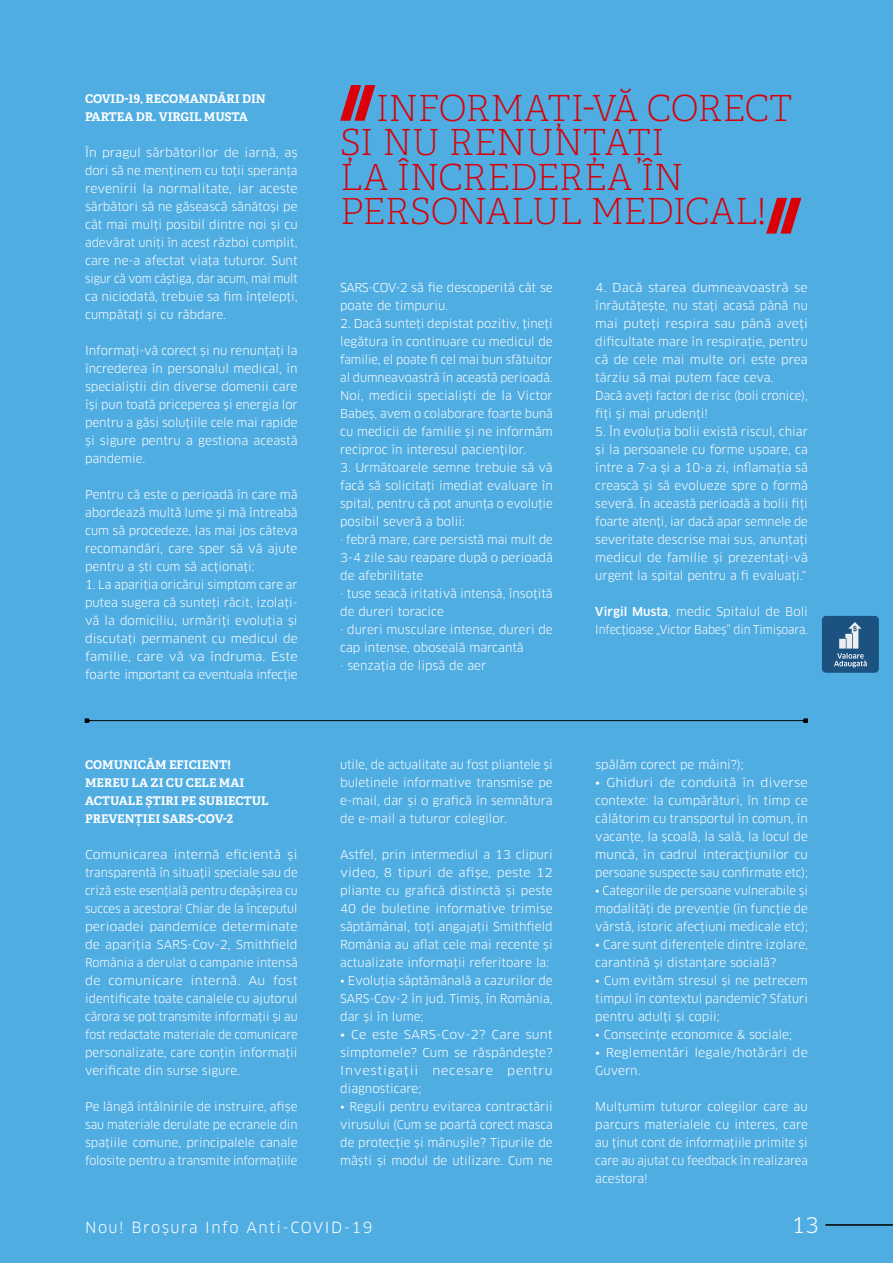
<style>
.page{position:relative;width:893px;height:1263px;background:#4fade2}
.page>*{position:absolute;margin:0;border:0;box-sizing:border-box;transform-origin:0 0}
.t1{font:36px/34.5px "Adelle PE Th";letter-spacing:-.015em;color:#d90008}
.t2{font:21px "Clan Pro";color:#fff}
.t3{font:15px "Clan Pro";letter-spacing:.1em;color:#fff}
.t4{font:12px/18px "Clan Pro";color:#fff;text-align:justify}
.t5{font:12px/18px "Clan Pro";color:#fff;text-align:justify;scale:1.07 1}
.t6{font:12px/18px "Clan Pro";color:#fff;text-align:justify;scale:1.04 1}
.t7{font:12px/18px "Clan Pro";color:#fff;scale:1.06 1}
.t8{font:700 12px/18px "Adelle PE";color:#fff}
.t9{font:12px/18px "Clan Pro";color:#fff;text-align:justify;scale:.95 1}
.s1{font-family:"Adelle PE Th"}
.s2{font-weight:500}
</style>
<div class="page">
<div style="left:822px;top:616px;width:57px;height:57px;background:#1c527f;border-radius:4px"></div>
<svg style="left:834px;top:622px;width:33px;height:45px"></svg>
<svg style="left:340px;top:85px;width:35px;height:36px"></svg>
<svg style="left:766px;top:198px;width:35px;height:36px"></svg>
<hr style="left:825px;top:1224px;width:68px;height:2px;background:#000">
<svg style="left:85px;top:718px;width:723px;height:5px"></svg>
<p class="t8" style="left:85px;top:89px;width:182px">COVID-19, RECOMANDĂRI DIN<br>PARTEA DR. VIRGIL MUSTA</p>
<p class="t6" style="left:85px;top:144px;width:206px">În pragul sărbătorilor de iarnă, aș dori să ne menținem cu toții speranța revenirii la normalitate, iar aceste sărbători să ne găsească sănătoși pe cât mai mulți posibil dintre noi și cu adevărat uniți în acest război cumplit, care ne-a afectat viața tuturor. Sunt sigur că vom câștiga, dar acum, mai mult ca niciodată, trebuie sa fim înțelepți, cumpătați și cu răbdare.</p>
<p class="t4" style="left:85px;top:342px;width:214px">Informați-vă corect și nu renunțați la încrederea în personalul medical, în specialiștii din diverse domenii care își pun toată priceperea și energia lor pentru a găsi soluțiile cele mai rapide și sigure pentru a gestiona această pandemie.</p>
<p class="t4" style="left:85px;top:486px;width:214px">Pentru că este o perioadă în care mă abordează multă lume și mă întreabă cum să procedeze, las mai jos câteva recomandări, care sper să vă ajute pentru a ști cum să acționați:</p>
<p class="t4" style="left:85px;top:576px;width:214px">1. La apariția oricărui simptom care ar putea sugera că sunteți răcit, izolați&shy;vă la domiciliu, urmăriți evoluția și discutați permanent cu medicul de familie, care vă va îndruma. Este foarte important ca eventuala infecție</p>
<p class="t8" style="left:85px;top:755px;width:185px">COMUNICĂM EFICIENT!<br>MEREU LA ZI CU CELE MAI<br>ACTUALE ȘTIRI PE SUBIECTUL<br>PREVENȚIEI SARS-COV-2</p>
<p class="t5" style="left:85px;top:846px;width:200px">Comunicarea internă eficientă și transparentă în situații speciale sau de criză este esențială pentru depășirea cu succes a acestora! Chiar de la începutul perioadei pandemice determinate de apariția SARS-Cov-2, Smithfield România a derulat o campanie intensă de comunicare internă. Au fost identificate toate canalele cu ajutorul cărora se pot transmite informații și au fost redactate materiale de comunicare personalizate, care conțin informații verificate din surse sigure.</p>
<p class="t4" style="left:85px;top:1098px;width:214px">Pe lângă întâlnirile de instruire, afișe sau materiale derulate pe ecranele din spațiile comune, principalele canale folosite pentru a transmite informațiile</p>
<h1 class="t1" style="left:340px;top:90px;width:453px;text-indent:35px">INFORMAȚI-VĂ CORECT<br>ȘI NU RENUNȚAȚI<br>LA ÎNCREDEREA ÎN<br>PERSONALUL MEDICAL!</h1>
<p class="t4" style="left:340px;top:279px;width:214px">SARS-COV-2 să fie descoperită cât se poate de timpuriu.</p>
<p class="t4" style="left:340px;top:315px;width:214px">2. Dacă sunteți depistat pozitiv, țineți legătura în continuare cu medicul de familie, el poate fi cel mai bun sfătuitor al dumneavoastră în această perioadă.<br>Noi, medicii specialiști de la Victor Babeș, avem o colaborare foarte bună cu medicii de familie și ne informăm reciproc în interesul pacienților.</p>
<p class="t4" style="left:340px;top:459px;width:214px;text-align:left">3. Următoarele semne trebuie să vă facă să solicitați imediat evaluare în spital, pentru că pot anunța o evoluție posibil severă a bolii:<br>· febră mare, care persistă mai mult de<br>3-4 zile sau reapare după o perioadă de afebrilitate<br>· tuse seacă iritativă intensă, însoțită de dureri toracice<br>· dureri musculare intense, dureri de cap intense, oboseală marcantă<br>· senzația de lipsă de aer</p>
<p class="t4" style="left:340px;top:756px;width:214px">utile, de actualitate au fost pliantele și buletinele informative transmise pe e-mail, dar și o grafică în semnătura de e-mail a tuturor colegilor.</p>
<p class="t4" style="left:340px;top:846px;width:214px">Astfel, prin intermediul a 13 clipuri video, 8 tipuri de afișe, peste 12 pliante cu grafică distinctă și peste 40 de buletine informative trimise săptămânal, toți angajații Smithfield România au aflat cele mai recente și actualizate informații referitoare la:</p>
<p class="t4" style="left:340px;top:972px;width:214px">• Evoluția săptămânală a cazurilor de SARS-Cov-2 în jud. Timiș, în România, dar și în lume;</p>
<p class="t5" style="left:340px;top:1026px;width:200px">• Ce este SARS-Cov-2? Care sunt simptomele? Cum se răspândește?<br>Investigații necesare pentru diagnosticare;</p>
<p class="t4" style="left:340px;top:1098px;width:214px">• Reguli pentru evitarea contractării virusului (Cum se poartă corect masca de protecție și mănușile? Tipurile de măști și modul de utilizare. Cum ne</p>
<p class="t7" style="left:595px;top:279px;width:202px">4. Dacă starea dumneavoastră se înrăutățește, nu stați acasă până nu mai puteți respira sau până aveți dificultate mare în respirație, pentru că de cele mai multe ori este prea târziu să mai putem face ceva.<br>Dacă aveți factori de risc (boli cronice), fiți și mai prudenți!</p>
<p class="t4" style="left:595px;top:423px;width:214px">5. În evoluția bolii există riscul, chiar și la persoanele cu forme ușoare, ca între a 7-a și a 10-a zi, inflamația să crească și să evolueze spre o formă severă. În această perioadă a bolii fiți foarte atenți, iar dacă apar semnele de severitate descrise mai sus, anunțați medicul de familie și prezentați-vă urgent la spital pentru a fi evaluați.<span class="s1">”</span></p>
<p class="t4" style="left:595px;top:603px;width:214px"><span class="s2">Virgil Musta</span>, medic Spitalul de Boli<br>Infecțioase „Victor Babeș” din Timișoara.</p>
<p class="t4" style="left:595px;top:756px;width:150px">spălăm corect pe mâini?);</p>
<p class="t5" style="left:595px;top:774px;width:200px">• Ghiduri de conduită în diverse contexte: la cumpărături, în timp ce călătorim cu transportul în comun, în vacanțe, la școală, la sală, la locul de muncă, în cadrul interacțiunilor cu persoane suspecte sau confirmate etc);</p>
<p class="t9" style="left:595px;top:882px;width:225px">• Categoriile de persoane vulnerabile și modalități de prevenție (în funcție de vârstă, istoric afecțiuni medicale etc);</p>
<p class="t4" style="left:595px;top:936px;width:214px">• Care sunt diferențele dintre izolare, carantină și distanțare socială?</p>
<p class="t4" style="left:595px;top:972px;width:214px">• Cum evităm stresul și ne petrecem timpul în contextul pandemic? Sfaturi pentru adulți și copii;</p>
<p class="t4" style="left:595px;top:1026px;width:198px">• Consecințe economice &amp; sociale;</p>
<p class="t7" style="left:595px;top:1044px;width:202px">• Reglementări legale/hotărâri de<br>Guvern.</p>
<p class="t4" style="left:595px;top:1098px;width:214px">Mulțumim tuturor colegilor care au parcurs materialele cu interes, care au ținut cont de informațiile primite și care au ajutat cu feedback în realizarea acestora!</p>
<p class="t3" style="left:85px;top:1219px;width:289px">Nou! Broșura Info Anti-COVID-19</p>
<h2 class="t2" style="left:791px;top:1213px;width:29px">13</h2>
</div>
